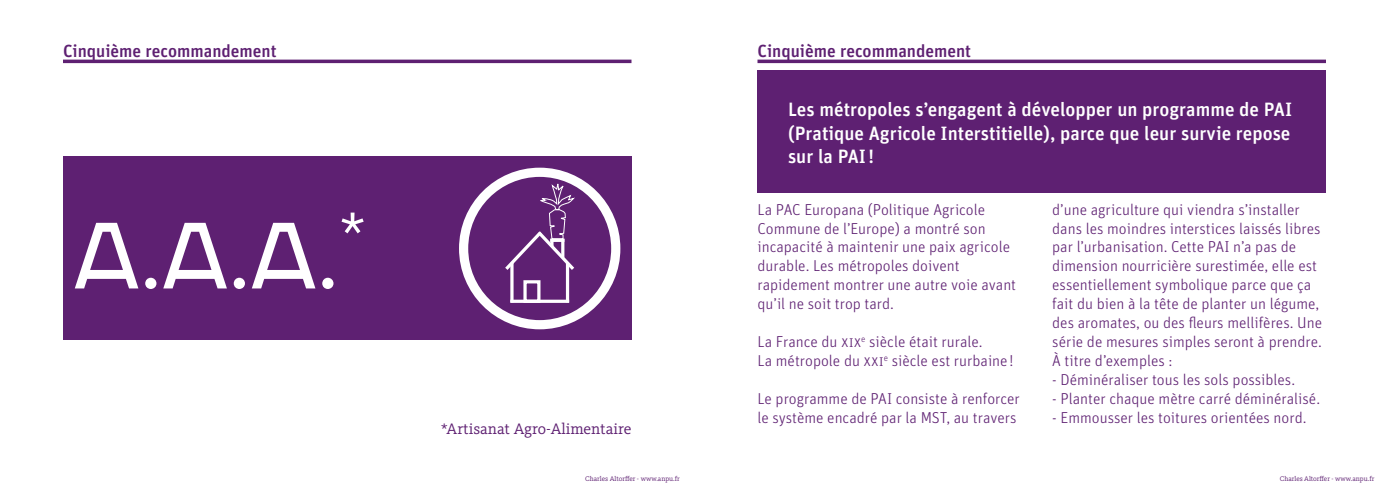
<style>
.page{position:relative;width:1389px;height:497px;background:#fff}
.page>*{position:absolute;margin:0;border:0;box-sizing:border-box;transform-origin:0 0}
.t1{font:105px "Excursion Poste Bis";color:#fff}
.t2{font:500 19.25px/23.1px "Unit Pro";color:#fff;text-align:justify}
.t3{font:500 17.5px "Unit Pro";color:#5e2072}
.t4{font:300 15.75px/18.9px "Unit Pro";color:#5e2072}
.t5{font:15.75px "Kievit Slab OT";color:#5e2072}
.t6{font:7px "Kievit Slab OT";color:#5e2072}
</style>
<div class="page">
<svg style="left:63px;top:59px;width:568px;height:4px;background:#764187"></svg>
<div style="left:63px;top:157px;width:568px;height:182px;background:#5e2072"></div>
<div style="left:458px;top:166px;width:164px;height:164px;border:12px solid #5e2072;border-radius:50%"></div>
<svg style="left:464px;top:172px;width:152px;height:152px"></svg>
<div style="left:459px;top:167px;width:161px;height:162px;border:9px solid #fff;border-radius:50%"></div>
<svg style="left:510px;top:273px;width:4px;height:26px"></svg>
<hr style="left:566px;top:262px;width:3px;height:40px;background:#fff">
<hr style="left:510px;top:299px;width:59px;height:3px;background:#fff">
<div style="left:523px;top:280px;width:17px;height:22px;border:3px solid #fff"></div>
<svg style="left:502px;top:179px;width:76px;height:94px"></svg>
<svg style="left:757px;top:59px;width:569px;height:4px;background:#764187"></svg>
<div style="left:757px;top:70px;width:569px;height:123px;background:#5e2072"></div>
<p class="t3" style="left:63px;top:39px;width:215px">Cinquième recommandement</p>
<p class="t1" style="left:73px;top:187px;width:295px">A.A.A.<sup>*</sup></p>
<p class="t5" style="left:441px;top:419px;width:192px">*Artisanat Agro-Alimentaire</p>
<p class="t3" style="left:757px;top:39px;width:215px">Cinquième recommandement</p>
<p class="t2" style="left:788px;top:98px;width:506px">Les métropoles s’engagent à développer un programme de PAI (Pratique Agricole Interstitielle), parce que leur survie repose sur la PAI!</p>
<p class="t4" style="left:757px;top:199px;width:229px">La PAC Europana (Politique Agricole</p>
<p class="t4" style="left:757px;top:218px;width:254px">Commune de l’Europe) a montré son incapacité à maintenir une paix agricole durable. Les métropoles doivent</p>
<p class="t4" style="left:757px;top:275px;width:260px">rapidement montrer une autre voie avant qu’il ne soit trop tard.</p>
<p class="t4" style="left:757px;top:332px;width:227px">La France du xix<sup>e</sup> siècle était rurale.</p>
<p class="t4" style="left:757px;top:351px;width:258px">La métropole du xxi<sup>e</sup> siècle est rurbaine !</p>
<p class="t4" style="left:757px;top:388px;width:264px">Le programme de PAI consiste à renforcer le système encadré par la MST, au travers</p>
<p class="t4" style="left:1052px;top:199px;width:271px">d’une agriculture qui viendra s’installer dans les moindres interstices laissés libres par l’urbanisation. Cette PAI n’a pas de dimension nourricière surestimée, elle est essentiellement symbolique parce que ça fait du bien à la tête de planter un légume, des aromates, ou des fleurs mellifères. Une série de mesures simples seront à prendre.<br>À titre d’exemples :</p>
<p class="t4" style="left:1052px;top:370px;width:244px">- Déminéraliser tous les sols possibles.</p>
<p class="t4" style="left:1052px;top:388px;width:269px">- Planter chaque mètre carré déminéralisé.</p>
<p class="t4" style="left:1052px;top:407px;width:256px">- Emmousser les toitures orientées nord.</p>
<p class="t6" style="left:585px;top:474px;width:96px">Charles Altorffer - www.anpu.fr</p>
<p class="t6" style="left:1280px;top:474px;width:96px">Charles Altorffer - www.anpu.fr</p>
</div>
